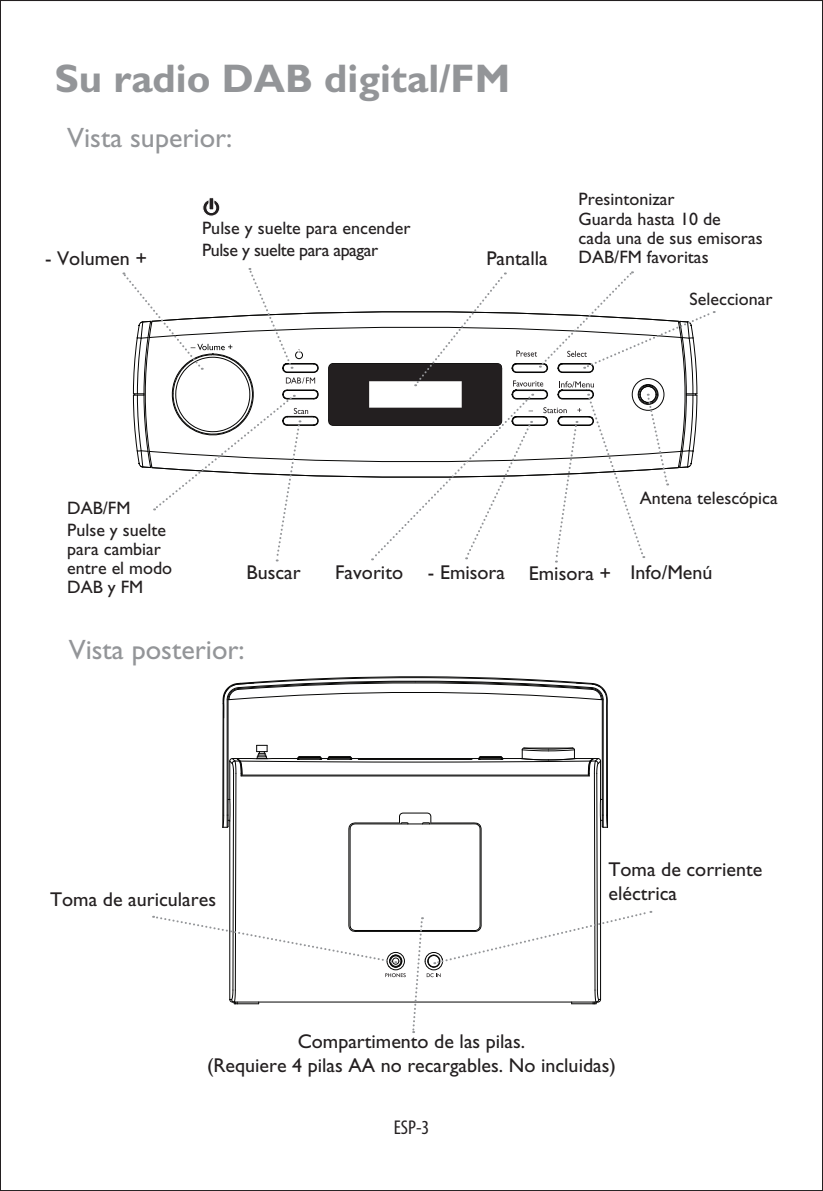
<style>
.page{position:relative;width:823px;height:1191px;background:#fff}
.page>*{position:absolute;margin:0;border:0;box-sizing:border-box;transform-origin:0 0}
.t1{font:700 40px "Gill Sans";color:#939598}
.t2{font:28px "Gill Sans";color:#939598}
.t3{font:20px/24px "Gill Sans";color:#231f20}
.t4{font:condensed 20px "Myriad Pro";color:#231f20}
.t5{font:18px/19.4px "Gill Sans";color:#231f20}
</style>
<div class="page">
<svg style="left:202px;top:198px;width:18px;height:18px"></svg>
<svg style="left:153px;top:679px;width:498px;height:354px"></svg>
<svg style="left:122px;top:268px;width:592px;height:294px"></svg>
<h1 class="t1" style="left:55px;top:55px;width:456px">Su radio DAB digital/FM</h1>
<h2 class="t2" style="left:67px;top:121px;width:166px">Vista superior:</h2>
<p class="t3" style="left:45px;top:246px;width:103px">- Volumen +</p>
<p class="t5" style="left:202px;top:217px;width:210px;line-height:21.6px">Pulse y suelte para encender<br>Pulse y suelte para apagar</p>
<p class="t3" style="left:486px;top:246px;width:63px">Pantalla</p>
<p class="t5" style="left:578px;top:189px;width:185px">Presintonizar<br>Guarda hasta 10 de<br>cada una de sus emisoras<br>DAB/FM favoritas</p>
<p class="t5" style="left:689px;top:289px;width:84px">Seleccionar</p>
<p class="t5" style="left:67px;top:497px;width:100px;line-height:21.6px">DAB/FM<br>Pulse y suelte</p>
<p class="t5" style="left:67px;top:539px;width:106px">para cambiar entre el modo<br>DAB y FM</p>
<p class="t5" style="left:639px;top:488px;width:139px">Antena telescópica</p>
<p class="t3" style="left:246px;top:560px;width:56px">Buscar</p>
<p class="t3" style="left:335px;top:560px;width:378px">Favorito - Emisora Emisora + Info/Menú</p>
<h2 class="t2" style="left:69px;top:633px;width:177px">Vista posterior:</h2>
<p class="t3" style="left:50px;top:887px;width:167px">Toma de auriculares</p>
<p class="t3" style="left:297px;top:1029px;width:229px">Compartimento de las pilas.</p>
<p class="t3" style="left:608px;top:857px;width:155px">Toma de corriente eléctrica</p>
<p class="t3" style="left:207px;top:1053px;width:410px">(Requiere 4 pilas AA no recargables. No incluidas)</p>
<p class="t4" style="left:393px;top:1115px;width:37px">ESP-3</p>
</div>
